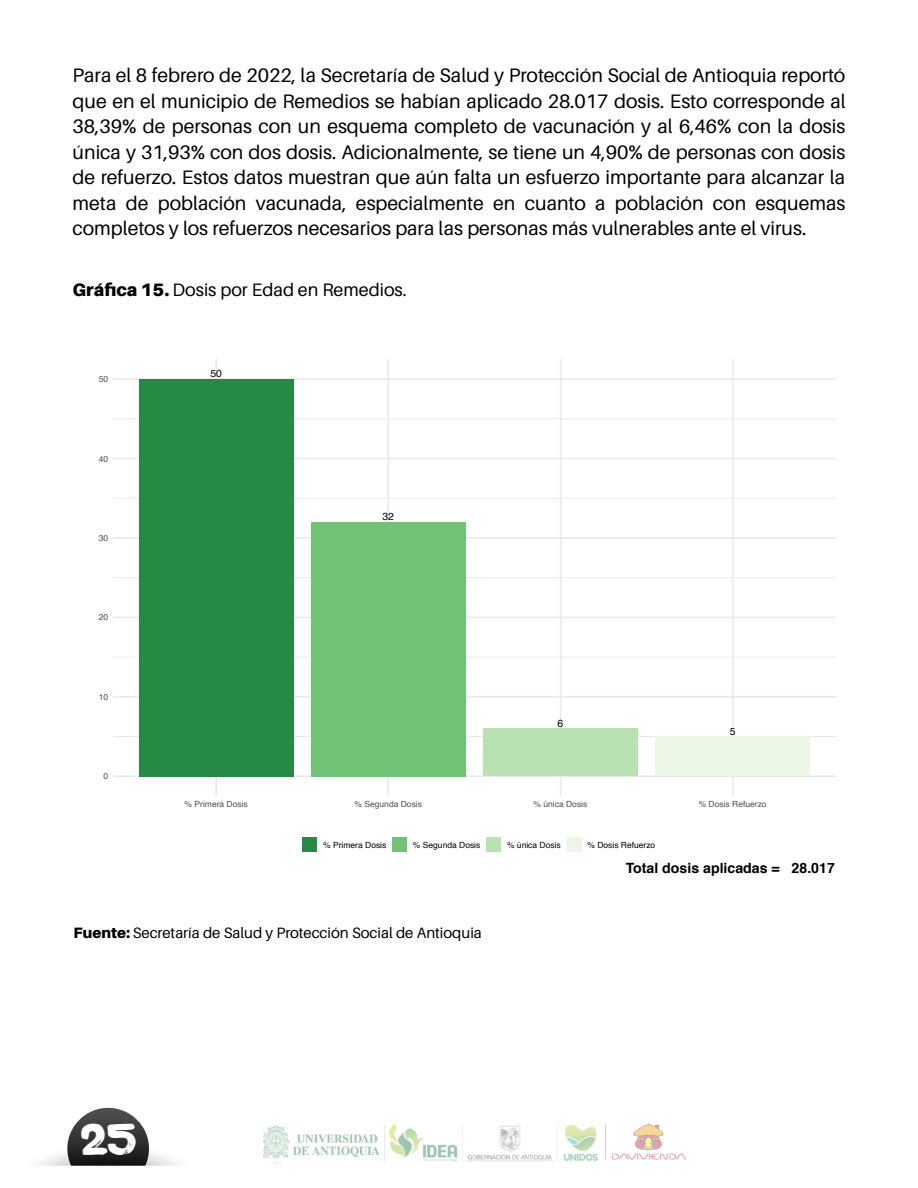
<style>
.page{position:relative;width:918px;height:1188px;background:#fff}
.page>*{position:absolute;margin:0;border:0;box-sizing:border-box;transform-origin:0 0}
.t1{font:44.85px "DK Plakkaat";color:#fff}
.t2{font:19.5px/25.5px "Aileron";color:#000;text-align:justify}
.t3{font:18px "Aileron";color:#000}
.t4{font:15px "Aileron";color:#000}
.t5{font:700 14.1px "Helvetica";color:#000}
.t6{font:10.35px "Helvetica";color:#000}
.t7{font:8.55px "Helvetica";color:#4d4d4d}
.t8{font:8.55px "Helvetica";color:#000}
.s1{font-weight:900}
</style>
<div class="page">
<img style="left:263px;top:1123px;width:343px;height:41px">
<svg style="left:611px;top:1124px;width:75px;height:36px"></svg>
<hr style="left:605px;top:1125px;width:1px;height:35px;background:#858585">
<svg style="left:40px;top:1108px;width:138px;height:58px"></svg>
<hr style="left:113px;top:418px;width:723px;height:1px;background:#eaeaea">
<hr style="left:113px;top:498px;width:723px;height:1px;background:#eaeaea">
<hr style="left:113px;top:577px;width:723px;height:1px;background:#eaeaea">
<hr style="left:113px;top:657px;width:723px;height:1px;background:#eaeaea">
<hr style="left:113px;top:736px;width:723px;height:1px;background:#eaeaea">
<hr style="left:732px;top:359px;width:2px;height:437px;background:#eaeaea">
<hr style="left:560px;top:359px;width:1px;height:437px;background:#eaeaea">
<hr style="left:388px;top:359px;width:1px;height:437px;background:#eaeaea">
<hr style="left:215px;top:359px;width:2px;height:437px;background:#eaeaea">
<hr style="left:113px;top:378px;width:723px;height:2px;background:#eaeaea">
<hr style="left:113px;top:458px;width:723px;height:1px;background:#eaeaea">
<hr style="left:113px;top:537px;width:723px;height:2px;background:#eaeaea">
<hr style="left:113px;top:617px;width:723px;height:1px;background:#eaeaea">
<hr style="left:113px;top:696px;width:723px;height:2px;background:#eaeaea">
<hr style="left:113px;top:775px;width:723px;height:2px;background:#eaeaea">
<div style="left:139px;top:379px;width:155px;height:397px;background:#268a44"></div>
<div style="left:311px;top:522px;width:155px;height:254px;background:#72c275"></div>
<div style="left:483px;top:729px;width:155px;height:47px;background:#b8e2b2"></div>
<div style="left:655px;top:736px;width:155px;height:40px;background:#ecf7e8"></div>
<div style="left:302px;top:837px;width:15px;height:15px;background:#268a44"></div>
<div style="left:392px;top:837px;width:15px;height:15px;background:#72c275"></div>
<div style="left:486px;top:837px;width:15px;height:15px;background:#b8e2b2"></div>
<div style="left:567px;top:837px;width:15px;height:15px;background:#ecf7e8"></div>
<p class="t2" style="left:73px;top:63px;width:774px">Para el 8 febrero de 2022, la Secretaría de Salud y Protección Social de Antioquia reportó que en el municipio de Remedios se habían aplicado 28.017 dosis. Esto corresponde al 38,39% de personas con un esquema completo de vacunación y al 6,46% con la dosis única y 31,93% con dos dosis. Adicionalmente, se tiene un 4,90% de personas con dosis de refuerzo. Estos datos muestran que aún falta un esfuerzo importante para alcanzar la meta de población vacunada, especialmente en cuanto a población con esquemas completos y los refuerzos necesarios para las personas más vulnerables ante el virus.</p>
<p class="t3" style="left:73px;top:280px;width:336px"><span class="s1">Gráfica 15.</span> Dosis por Edad en Remedios.</p>
<p class="t7" style="left:99px;top:373px;width:11px">50</p>
<p class="t7" style="left:99px;top:452px;width:11px">40</p>
<p class="t7" style="left:99px;top:531px;width:11px">30</p>
<p class="t7" style="left:99px;top:611px;width:11px">20</p>
<p class="t7" style="left:99px;top:690px;width:11px">10</p>
<p class="t7" style="left:103px;top:770px;width:6px">0</p>
<p class="t6" style="left:210px;top:366px;width:13px">50</p>
<p class="t6" style="left:383px;top:509px;width:13px">32</p>
<p class="t6" style="left:558px;top:715px;width:7px">6</p>
<p class="t6" style="left:730px;top:723px;width:7px">5</p>
<p class="t7" style="left:185px;top:797px;width:65px">% Primera Dosis</p>
<p class="t7" style="left:355px;top:797px;width:69px">% Segunda Dosis</p>
<p class="t7" style="left:534px;top:797px;width:55px">% única Dosis</p>
<p class="t7" style="left:699px;top:797px;width:69px">% Dosis Refuerzo</p>
<p class="t8" style="left:323px;top:838px;width:65px">% Primera Dosis</p>
<p class="t8" style="left:413px;top:838px;width:69px">% Segunda Dosis</p>
<p class="t8" style="left:507px;top:838px;width:55px">% única Dosis</p>
<p class="t8" style="left:587px;top:838px;width:69px">% Dosis Refuerzo</p>
<p class="t5" style="left:626px;top:857px;width:211px">Total dosis aplicadas = 28.017</p>
<p class="t4" style="left:74px;top:925px;width:410px"><span class="s1">Fuente:</span> Secretaría de Salud y Protección Social de Antioquia</p>
<h1 class="t1" style="left:81px;top:1112px;width:58px">25</h1>
</div>
